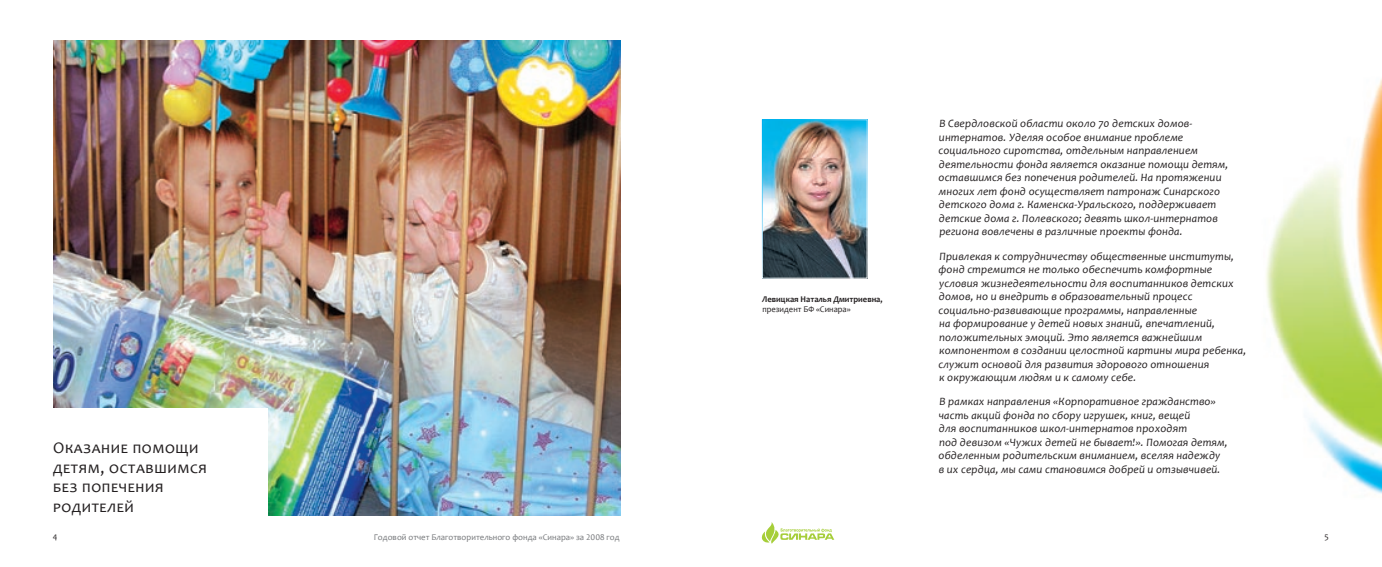
<style>
.page{position:relative;width:1382px;height:567px;background:#fff}
.page>*{position:absolute;margin:0;border:0;box-sizing:border-box;transform-origin:0 0}
.rubrika_BIG{font:16.25px/19.5px "Candara";letter-spacing:.045em;color:#231f20}
.citata{font:italic 11.25px/13.5px "Candara";letter-spacing:.015em;color:#231f20}
.t1{font:8.75px "Candara";color:#76787b}
.autor{font:700 8.75px/10.5px "Candara";color:#231f20}
.t2{font:8.75px "Candara";color:#231f20}
.s1{font-weight:400}
</style>
<div class="page">
<img style="left:1266px;top:78px;width:116px;height:416px">
<img style="left:53px;top:41px;width:567px;height:474px">
<img style="left:764px;top:121px;width:102px;height:156px">
<div style="left:0;top:408px;width:268px;height:159px;background:#fff"></div>
<svg style="left:761px;top:522px;width:73px;height:22px"></svg>
<p class="rubrika_BIG" style="left:53px;top:438px;width:155px">Оказание помощи детям, оставшимся без попечения родителей</p>
<p class="autor" style="left:762px;top:294px;width:122px">Левицкая Наталья Дмитриевна, <span class="s1">президент БФ «Синара»</span></p>
<p class="citata" style="left:939px;top:117px;width:291px">В Свердловской области около 70 детских домов&shy;интернатов. Уделяя особое внимание проблеме социального сиротства, отдельным направлением деятельности фонда является оказание помощи детям, оставшимся без попечения родителей. На протяжении многих лет фонд осуществляет патронаж Синарского детского дома г. Каменска-Уральского, поддерживает детские дома г. Полевского; девять школ-интернатов региона вовлечены в различные проекты фонда.</p>
<p class="citata" style="left:939px;top:249px;width:309px">Привлекая к сотрудничеству общественные институты, фонд стремится не только обеспечить комфортные условия жизнедеятельности для воспитанников детских домов, но и внедрить в образовательный процесс социально-развивающие программы, направленные<br>на формирование у детей новых знаний, впечатлений, положительных эмоций. Это является важнейшим компонентом в создании целостной картины мира ребенка, служит основой для развития здорового отношения<br>к окружающим людям и к самому себе.</p>
<p class="citata" style="left:939px;top:395px;width:291px">В рамках направления «Корпоративное гражданство» часть акций фонда по сбору игрушек, книг, вещей<br>для воспитанников школ-интернатов проходят<br>под девизом «Чужих детей не бывает!». Помогая детям, обделенным родительским вниманием, вселяя надежду в их сердца, мы сами становимся добрей и отзывчивей.</p>
<p class="t2" style="left:53px;top:531px;width:6px">4</p>
<p class="t1" style="left:374px;top:532px;width:247px">Годовой отчет Благотворительного фонда «Синара» за 2008 год</p>
<p class="t2" style="left:1324px;top:531px;width:6px">5</p>
</div>
